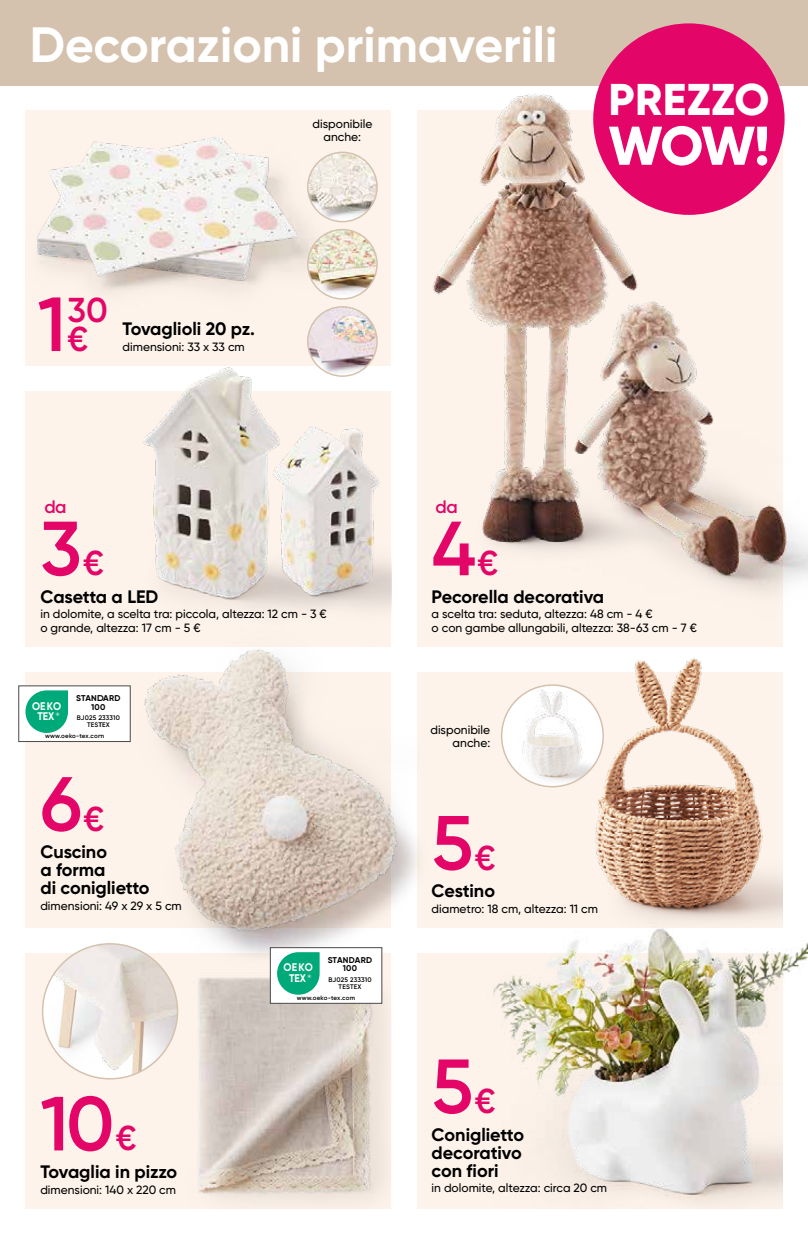
<style>
.page{position:relative;width:808px;height:1234px;background:#fff}
.page>*{position:absolute;margin:0;border:0;box-sizing:border-box;transform-origin:0 0}
.t1{font:600 76.5px "Gilroy";color:#e30567}
.t2{font:800 54.45px "Gilroy";color:#fff}
.t3{font:700 49.5px "Gilroy";color:#fff}
.t4{font:800 44.4px "Gilroy";letter-spacing:.01em;color:#fff}
.t5{font:600 34.5px/29.4px "Gilroy";color:#e30567;text-align:center}
.t6{font:700 18px/18px "Gilroy";color:#000}
.t7{font:600 18px "Gilroy";color:#e30567}
.t8{font:500 12px/13.5px "Gilroy";color:#000}
.t9{font:700 11.1px/10.9px "Gilroy";color:#fff;text-align:center;scale:.92 1}
.t10{font:700 8.4px/8.7px "Gilroy";letter-spacing:.03em;color:#000;text-align:center}
.t11{font:600 6.6px/6.6px "Gilroy";letter-spacing:.02em;color:#000;text-align:center}
.t12{font:600 6.3px "Gilroy";letter-spacing:.03em;color:#000}
.t13{font:700 4.95px "Gilroy";color:#fff}
.s1{font-size:76.5px}
.s2{font-size:34.5px}
</style>
<div class="page">
<div style="left:417px;top:111px;width:365px;height:535px;background:#fdf3ea"></div>
<div style="left:26px;top:391px;width:365px;height:255px;background:#fdf3ea"></div>
<div style="left:26px;top:111px;width:365px;height:255px;background:#fdf3ea"></div>
<div style="left:417px;top:672px;width:365px;height:255px;background:#fdf3ea"></div>
<div style="left:26px;top:672px;width:365px;height:255px;background:#fdf3ea"></div>
<div style="left:417px;top:952px;width:365px;height:256px;background:#fdf3ea"></div>
<div style="left:26px;top:952px;width:365px;height:256px;background:#fdf3ea"></div>
<div style="left:0;top:0;width:808px;height:85px;background:#d5c2ae"></div>
<div style="left:18px;top:685px;width:113px;height:56px;background:#fff"></div>
<div style="left:25px;top:690px;width:43px;height:42px;background:#00a97a;border-radius:21px"></div>
<img style="left:100px;top:605px;width:383px;height:391px">
<img style="left:186px;top:961px;width:205px;height:241px">
<img style="left:486px;top:914px;width:322px;height:295px">
<img style="left:37px;top:137px;width:302px;height:199px">
<img style="left:402px;top:71px;width:320px;height:480px">
<img style="left:570px;top:275px;width:238px;height:360px">
<img style="left:530px;top:646px;width:252px;height:281px">
<img style="left:125px;top:352px;width:249px;height:293px">
<img style="left:241px;top:401px;width:150px;height:239px">
<div style="left:270px;top:946px;width:112px;height:57px;background:#fff;border:1px solid #4a4a49"></div>
<div style="left:277px;top:951px;width:43px;height:43px;background:#00a97a;border-radius:21px"></div>
<div style="left:593px;top:23px;width:191px;height:192px;background:#e30567;border-radius:50%"></div>
<img style="left:502px;top:685px;width:101px;height:101px;border-radius:51px">
<div style="left:501px;top:684px;width:103px;height:103px;border:2px solid #d5c2ae;border-radius:50%"></div>
<img style="left:308px;top:152px;width:69px;height:69px;border-radius:35px">
<div style="left:307px;top:151px;width:71px;height:71px;border:2px solid #d5c2ae;border-radius:50%"></div>
<img style="left:308px;top:229px;width:69px;height:70px;border-radius:35px">
<div style="left:307px;top:229px;width:71px;height:70px;border:2px solid #d5c2ae;border-radius:50%"></div>
<img style="left:308px;top:307px;width:69px;height:69px;border-radius:35px">
<div style="left:307px;top:306px;width:71px;height:71px;border:2px solid #d5c2ae;border-radius:50%"></div>
<img style="left:43px;top:943px;width:134px;height:135px;border-radius:67px">
<h3 class="t3" style="left:30px;top:14px;width:529px">Decorazioni primaverili</h3>
<p class="t8" style="left:312px;top:117px;width:61px;text-align:center">disponibile anche:</p>
<h3 class="t5" style="left:38px;top:294px;width:72px"><span class="s1">1</span>30 €</h3>
<h3 class="t6" style="left:123px;top:320px;width:134px">Tovaglioli 20 pz.</h3>
<p class="t8" style="left:123px;top:340px;width:124px">dimensioni: 33 x 33 cm</p>
<h3 class="t4" style="left:608px;top:72px;width:162px">PREZZO</h3>
<h2 class="t2" style="left:608px;top:111px;width:163px">WOW!</h2>
<h3 class="t7" style="left:44px;top:495px;width:24px">da</h3>
<h1 class="t1" style="left:40px;top:501px;width:65px">3<span class="s2">€</span></h1>
<h3 class="t7" style="left:436px;top:495px;width:24px">da</h3>
<h1 class="t1" style="left:432px;top:501px;width:68px">4<span class="s2">€</span></h1>
<h3 class="t6" style="left:40px;top:587px;width:120px">Casetta a LED</h3>
<p class="t8" style="left:40px;top:607px;width:288px">in dolomite, a scelta tra: piccola, altezza: 12 cm - 3 € o grande, altezza: 17 cm - 5 €</p>
<p class="t10" style="left:76px;top:693px;width:46px">STANDARD<br>100</p>
<p class="t11" style="left:77px;top:714px;width:45px">BJ025 233310<br>TESTEX</p>
<p class="t12" style="left:45px;top:731px;width:60px">www.oeko-tex.com</p>
<p class="t9" style="left:32px;top:700px;width:33px">OEKO<br>TEX</p>
<p class="t13" style="left:56px;top:710px;width:5px">®</p>
<h1 class="t1" style="left:40px;top:756px;width:66px">6<span class="s2">€</span></h1>
<h3 class="t6" style="left:40px;top:842px;width:111px">Cuscino<br>a forma<br>di coniglietto</h3>
<p class="t8" style="left:40px;top:898px;width:143px">dimensioni: 49 x 29 x 5 cm</p>
<h1 class="t1" style="left:40px;top:1075px;width:98px">10<span class="s2">€</span></h1>
<h3 class="t6" style="left:40px;top:1162px;width:138px">Tovaglia in pizzo</h3>
<p class="t8" style="left:40px;top:1182px;width:137px">dimensioni: 140 x 220 cm</p>
<p class="t10" style="left:328px;top:955px;width:46px">STANDARD<br>100</p>
<p class="t11" style="left:328px;top:976px;width:45px">BJ025 233310<br>TESTEX</p>
<p class="t12" style="left:297px;top:993px;width:60px">www.oeko-tex.com</p>
<p class="t9" style="left:284px;top:961px;width:33px">OEKO<br>TEX</p>
<p class="t13" style="left:307px;top:972px;width:5px">®</p>
<h3 class="t6" style="left:432px;top:587px;width:174px">Pecorella decorativa</h3>
<p class="t8" style="left:432px;top:607px;width:267px">a scelta tra: seduta, altezza: 48 cm - 4 €<br>o con gambe allungabili, altezza: 38-63 cm - 7 €</p>
<p class="t8" style="left:430px;top:722px;width:61px;text-align:right">disponibile anche:</p>
<h1 class="t1" style="left:432px;top:795px;width:66px">5<span class="s2">€</span></h1>
<h3 class="t6" style="left:432px;top:881px;width:65px">Cestino</h3>
<p class="t8" style="left:432px;top:901px;width:168px">diametro: 18 cm, altezza: 11 cm</p>
<h1 class="t1" style="left:432px;top:1038px;width:66px">5<span class="s2">€</span></h1>
<h3 class="t6" style="left:432px;top:1124px;width:94px">Coniglietto decorativo con fiori</h3>
<p class="t8" style="left:432px;top:1180px;width:177px">in dolomite, altezza: circa 20 cm</p>
</div>
